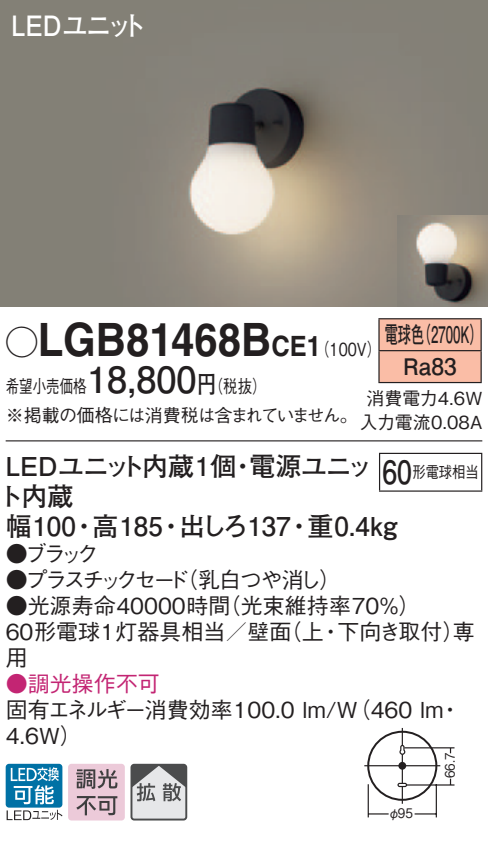
<style>
.page{position:relative;width:488px;height:842px;background:#fff}
.page>*{position:absolute;margin:0;border:0;box-sizing:border-box;transform-origin:0 0}
.t1{font:700 46px "Helvetica LT Std";color:#231f20;scale:.91 1}
.t2{font:700 36px "Futo Go B101 Pro";color:#231f20}
.t3{font:700 32px "Futo Go B101 Pro";color:#231f20;scale:.83 1}
.t4{font:700 28px "Futo Go B101 Pro";letter-spacing:-.025em;color:#fff;scale:.9 1}
.t5{font:700 28px "Helvetica LT Std";color:#231f20;scale:.91 1}
.t6{font:700 26px "Futo Go B101 Pro";color:#231f20}
.t7{font:700 26px/30px "Futo Go B101 Pro";letter-spacing:-.025em;color:#231f20}
.t8{font:700 22.8px/32px "Futo Go B101 Pro";color:#231f20;scale:.58 1}
.t9{font:500 22px/26px "Gothic BBB Pro";color:#231f20}
.t10{font:500 22px "Gothic BBB Pro";letter-spacing:-.165em;color:#231f20}
.t11{font:500 22px "Gothic BBB Pro";color:#c32573}
.t12{font:500 18px/28px "Gothic BBB Pro";letter-spacing:-.04em;color:#231f20;scale:.75 1}
.t13{font:500 18px/24px "Gothic BBB Pro";color:#231f20;text-align:center}
.t14{font:500 18px "Gothic BBB Pro";color:#231f20;scale:.8 1}
.t15{font:500 16px "Gothic BBB Pro";color:#231f20;scale:.83 1}
.t16{font:500 13.2px "Gothic BBB Pro";color:#231f20;scale:.9 1}
.s1{font-family:"Ford Classification 1";font-weight:400;font-size:32px}
.s2{font-family:"Futo Go B101 Pro";font-weight:700;font-size:24px}
.s3{font-size:46px}
.s4{font-family:"Helvetica LT Std";font-weight:700;font-size:28px}
</style>
<div class="page">
<img style="left:0;top:0;width:488px;height:306px">
<img style="left:397px;top:215px;width:91px;height:91px">
<div style="left:6px;top:763px;width:56px;height:44px;background:#0071a5;border-radius:3px"></div>
<svg style="left:7px;top:767px;width:55px;height:53px"></svg>
<svg style="left:68px;top:763px;width:57px;height:57px;background:#c9afbb"></svg>
<svg style="left:133px;top:766px;width:51px;height:51px;background:#b3b4b6"></svg>
<div style="left:130px;top:763px;width:57px;height:57px;border:2px solid #4b4c4d;border-radius:3px"></div>
<hr style="left:6px;top:440px;width:476px;height:1px;background:#231f20">
<div style="left:379px;top:319px;width:101px;height:63px;background:#fabda6"></div>
<hr style="left:378px;top:318px;width:103px;height:1px;background:#231f20">
<hr style="left:378px;top:319px;width:1px;height:31px;background:#231f20">
<hr style="left:480px;top:319px;width:1px;height:31px;background:#231f20">
<hr style="left:378px;top:350px;width:103px;height:1px;background:#231f20">
<hr style="left:378px;top:351px;width:1px;height:31px;background:#231f20">
<hr style="left:480px;top:351px;width:1px;height:31px;background:#231f20">
<hr style="left:378px;top:382px;width:103px;height:1px;background:#231f20">
<hr style="left:379px;top:454px;width:1px;height:36px;background:#231f20">
<hr style="left:379px;top:453px;width:103px;height:1px;background:#231f20">
<hr style="left:481px;top:454px;width:1px;height:36px;background:#231f20">
<hr style="left:379px;top:490px;width:103px;height:2px;background:#231f20">
<div style="left:397px;top:782px;width:10px;height:5px;border:1px solid #231f20;border-radius:2px"></div>
<div style="left:367px;top:730px;width:70px;height:70px;border:2px solid #231f20;border-radius:50%"></div>
<hr style="left:364px;top:765px;width:76px;height:1px;background:#231f20">
<hr style="left:401px;top:754px;width:2px;height:29px;background:#231f20">
<svg style="left:401px;top:786px;width:2px;height:17px"></svg>
<div style="left:398px;top:762px;width:8px;height:7px;background:#231f20;border-radius:50%"></div>
<hr style="left:404px;top:747px;width:50px;height:1px;background:#231f20">
<hr style="left:406px;top:784px;width:48px;height:1px;background:#231f20">
<hr style="left:435px;top:784px;width:2px;height:33px;background:#231f20">
<hr style="left:367px;top:784px;width:2px;height:33px;background:#231f20">
<svg style="left:369px;top:813px;width:19px;height:1px"></svg>
<svg style="left:414px;top:813px;width:22px;height:1px"></svg>
<svg style="left:449px;top:778px;width:2px;height:7px"></svg>
<svg style="left:398px;top:728px;width:8px;height:27px"></svg>
<p class="t4" style="left:11px;top:3px;width:152px">LEDユニット</p>
<h1 class="t1" style="left:6px;top:311px;width:260px"><span class="s1">A</span>LGB81468</h1>
<p class="t14" style="left:197px;top:372px;width:88px">（<span class="s2">円</span>税抜(</p>
<p class="t5" style="left:241px;top:329px;width:74px"><span class="s3">B</span>CE</p>
<p class="t8" style="left:417px;top:316px;width:115px">（2700 (K</p>
<p class="t8" style="left:403px;top:316px;width:94px;text-indent:-19px">電球色<br>Ra83</p>
<p class="t14" style="left:307px;top:334px;width:94px">（<span class="s4">1</span> 100 (V</p>
<h2 class="t2" style="left:87px;top:351px;width:111px">18,800</h2>
<p class="t12" style="left:6px;top:370px;width:471px">希望小売価格<br>※掲載の価格には消費税は含まれていません。</p>
<p class="t6" style="left:249px;top:445px;width:125px">電源ユニッ</p>
<p class="t13" style="left:359px;top:383px;width:124px">消費電力4.6W入力電流0.08A</p>
<p class="t7" style="left:-1px;top:447px;width:239px">LEDユニット内蔵 個1ト内蔵</p>
<h3 class="t3" style="left:382px;top:447px;width:37px">60</h3>
<p class="t6" style="left:230px;top:445px;width:27px">・</p>
<p class="t15" style="left:412px;top:459px;width:81px">形電球相当</p>
<p class="t6" style="left:6px;top:505px;width:72px">幅100</p>
<p class="t9" style="left:6px;top:538px;width:94px">●ブラック</p>
<p class="t6" style="left:92px;top:505px;width:72px">高185</p>
<p class="t6" style="left:71px;top:505px;width:27px">・</p>
<p class="t6" style="left:158px;top:505px;width:27px">・</p>
<p class="t6" style="left:307px;top:505px;width:91px">重0.4kg</p>
<p class="t6" style="left:179px;top:505px;width:113px">出しろ137</p>
<p class="t6" style="left:286px;top:505px;width:27px">・</p>
<p class="t9" style="left:176px;top:564px;width:166px">（乳白つや消し(</p>
<p class="t10" style="left:6px;top:562px;width:185px">●プラスチックセード</p>
<p class="t9" style="left:219px;top:590px;width:203px">（光束維持率70％(</p>
<p class="t9" style="left:6px;top:590px;width:226px">●光源寿命40000時間</p>
<p class="t9" style="left:280px;top:616px;width:45px">（上</p>
<p class="t9" style="left:337px;top:616px;width:139px">下向き取付専）</p>
<p class="t9" style="left:6px;top:616px;width:287px">60形電球1灯器具相当／壁面用</p>
<p class="t11" style="left:6px;top:666px;width:155px">●調光操作不可</p>
<p class="t9" style="left:320px;top:616px;width:23px">・</p>
<p class="t9" style="left:6px;top:694px;width:439px">固有エネルギー消費効率100.0 lm （W/ 460 lm<br>4.6W(</p>
<p class="t9" style="left:439px;top:694px;width:23px">・</p>
<p class="t16" style="left:397px;top:802px;width:18px">95</p>
<p class="t16" style="left:388px;top:802px;width:15px">φ</p>
<p class="t16" style="left:439px;top:778px;width:30px;rotate:-90deg">66.7</p>
</div>
